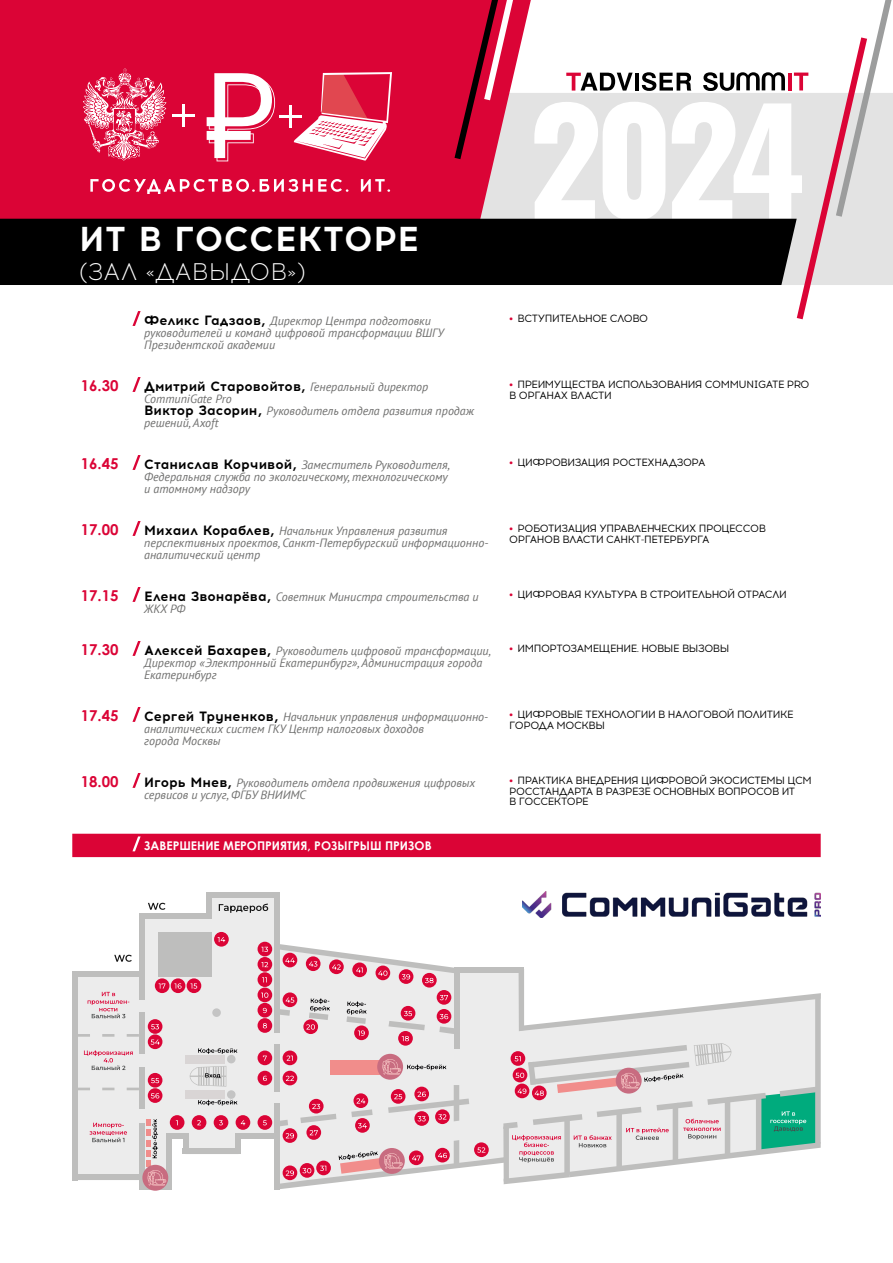
<style>
.page{position:relative;width:893px;height:1263px;background:#fff}
.page>*{position:absolute;margin:0;border:0;box-sizing:border-box;transform-origin:0 0}
.t1{font:700 142.5px "Oswald";color:#fff}
.t2{font:700 34.5px "Acrom";letter-spacing:.01em;color:#fff}
.t3{font:300 24px "Acrom";letter-spacing:.01em;color:#fff}
.t4{font:700 15px "Century Gothic";color:#db0436}
.t5{font:700 13.5px "Acrom";color:#000}
.t6{font:italic 12px/12px "PT Sans";color:#6f6f6e}
.t7{font:700 12px "Century Gothic";color:#fff}
.t8{font:10.5px/10.8px "Acrom";letter-spacing:-.04em;color:#000}
.s1{font-family:"Acrom";font-weight:700;font-style:normal;font-size:13.5px;color:#000}
.s2{color:#db0436}
.s3{font-family:"PT Sans";font-weight:400;font-style:italic;font-size:12px;color:#6f6f6e}
</style>
<div class="page">
<svg style="left:74px;top:897px;width:449px;height:290px;fill:#ececec"></svg>
<div style="left:531px;top:93px;width:261px;height:126px;background:#e3e3e3"></div>
<div style="left:0;top:0;width:531px;height:219px;background:#db0436"></div>
<div style="left:60px;top:52px;width:348px;height:121px;background:#db0436"></div>
<svg style="left:83px;top:69px;width:84px;height:91px"></svg>
<svg style="left:207px;top:73px;width:68px;height:88px"></svg>
<svg style="left:294px;top:72px;width:98px;height:89px"></svg>
<hr style="left:182px;top:104px;width:3px;height:23px;background:#fff">
<hr style="left:172px;top:114px;width:23px;height:3px;background:#fff">
<hr style="left:289px;top:105px;width:3px;height:23px;background:#fff">
<hr style="left:279px;top:115px;width:23px;height:3px;background:#fff">
<svg style="left:90px;top:179px;width:258px;height:15px"></svg>
<svg style="left:361px;top:179px;width:29px;height:13px"></svg>
<svg style="left:792px;top:0;width:101px;height:320px"></svg>
<svg style="left:450px;top:0;width:183px;height:166px"></svg>
<hr style="left:635px;top:73px;width:4px;height:18px;background:#000">
<svg style="left:642px;top:72px;width:49px;height:19px"></svg>
<svg style="left:703px;top:72px;width:82px;height:19px"></svg>
<hr style="left:788px;top:73px;width:4px;height:17px;background:#db0436">
<svg style="left:132px;top:311px;width:9px;height:15px"></svg>
<svg style="left:132px;top:377px;width:9px;height:15px"></svg>
<svg style="left:132px;top:455px;width:9px;height:15px"></svg>
<svg style="left:132px;top:521px;width:9px;height:15px"></svg>
<svg style="left:132px;top:587px;width:9px;height:15px"></svg>
<svg style="left:132px;top:641px;width:9px;height:15px"></svg>
<svg style="left:132px;top:707px;width:9px;height:15px"></svg>
<svg style="left:132px;top:773px;width:9px;height:15px"></svg>
<div style="left:72px;top:834px;width:749px;height:23px;background:#db0436"></div>
<div style="left:0;top:219px;width:797px;height:66px;background:#000"></div>
<img style="left:523px;top:892px;width:298px;height:26px">
<div style="left:72px;top:971px;width:6px;height:209px;background:#bebebd"></div>
<div style="left:139px;top:971px;width:5px;height:28px;background:#bebebd"></div>
<div style="left:139px;top:913px;width:5px;height:63px;background:#bebebd"></div>
<div style="left:206px;top:892px;width:6px;height:21px;background:#bebebd"></div>
<div style="left:274px;top:892px;width:6px;height:140px;background:#bebebd"></div>
<div style="left:139px;top:1013px;width:5px;height:41px;background:#bebebd"></div>
<div style="left:139px;top:1068px;width:5px;height:41px;background:#bebebd"></div>
<div style="left:139px;top:1123px;width:5px;height:66px;background:#bebebd"></div>
<div style="left:183px;top:1134px;width:5px;height:17px;background:#bebebd"></div>
<div style="left:74px;top:971px;width:70px;height:5px;background:#bebebd"></div>
<div style="left:78px;top:1175px;width:66px;height:5px;background:#bebebd"></div>
<div style="left:206px;top:892px;width:74px;height:5px;background:#bebebd"></div>
<div style="left:166px;top:1134px;width:22px;height:5px;background:#bebebd"></div>
<div style="left:139px;top:1184px;width:32px;height:5px;background:#bebebd"></div>
<div style="left:166px;top:1134px;width:5px;height:55px;background:#bebebd"></div>
<div style="left:183px;top:1148px;width:58px;height:6px;background:#bebebd"></div>
<div style="left:158px;top:932px;width:54px;height:44px;background:#bebebd"></div>
<div style="left:139px;top:913px;width:73px;height:5px;background:#bebebd"></div>
<svg style="left:78px;top:1034px;width:61px;height:3px"></svg>
<svg style="left:78px;top:1087px;width:61px;height:3px"></svg>
<svg style="left:88px;top:992px;width:41px;height:26px"></svg>
<svg style="left:84px;top:1050px;width:49px;height:20px"></svg>
<svg style="left:90px;top:1123px;width:37px;height:19px"></svg>
<svg style="left:114px;top:955px;width:18px;height:7px"></svg>
<svg style="left:148px;top:903px;width:17px;height:7px"></svg>
<svg style="left:219px;top:903px;width:49px;height:10px"></svg>
<div style="left:170px;top:1115px;width:14px;height:15px;background:#db0436;border-radius:7px"></div>
<div style="left:187px;top:978px;width:14px;height:15px;background:#db0436;border-radius:7px"></div>
<div style="left:214px;top:932px;width:15px;height:14px;background:#db0436;border-radius:7px"></div>
<div style="left:148px;top:1034px;width:14px;height:15px;background:#db0436;border-radius:7px"></div>
<svg style="left:151px;top:1039px;width:9px;height:6px"></svg>
<div style="left:148px;top:1088px;width:14px;height:15px;background:#db0436;border-radius:7px"></div>
<svg style="left:151px;top:1093px;width:8px;height:5px"></svg>
<div style="left:148px;top:1073px;width:14px;height:14px;background:#db0436;border-radius:7px"></div>
<svg style="left:151px;top:1078px;width:8px;height:5px"></svg>
<div style="left:148px;top:1019px;width:14px;height:15px;background:#db0436;border-radius:7px"></div>
<svg style="left:151px;top:1024px;width:8px;height:5px"></svg>
<div style="left:171px;top:978px;width:14px;height:15px;background:#db0436;border-radius:7px"></div>
<svg style="left:174px;top:983px;width:8px;height:6px"></svg>
<div style="left:155px;top:978px;width:14px;height:15px;background:#db0436;border-radius:7px"></div>
<svg style="left:159px;top:983px;width:6px;height:5px"></svg>
<div style="left:185px;top:1090px;width:40px;height:9px;background:#d9d5d5"></div>
<div style="left:185px;top:1055px;width:40px;height:8px;background:#d9d5d5"></div>
<svg style="left:142px;top:1165px;width:26px;height:26px"></svg>
<svg style="left:146px;top:1119px;width:20px;height:66px"></svg>
<svg style="left:190px;top:937px;width:631px;height:252px"></svg>
<h2 class="t2" style="left:79px;top:214px;width:341px">ИТ В ГОССЕКТОРЕ</h2>
<h3 class="t3" style="left:79px;top:257px;width:228px">(ЗАЛ «ДАВЫДОВ»)</h3>
<h1 class="t1" style="left:529px;top:86px;width:277px">2024</h1>
<p class="t6" style="left:144px;top:314px;width:301px"><span class="s1">Феликс Гадзаов,</span> Директор Центра подготовки руководителей и команд цифровой трансформации ВШГУ<br>Президентской академии</p>
<p class="t8" style="left:509px;top:313px;width:140px"><span class="s2">•</span> ВСТУПИТЕЛЬНОЕ СЛОВО</p>
<p class="t4" style="left:81px;top:374px;width:39px">16.30</p>
<p class="t5" style="left:144px;top:376px;width:286px">Дмитрий Старовойтов, <span class="s3">Генеральный директор</span></p>
<p class="t6" style="left:144px;top:392px;width:332px">CommuniGate Pro<br><span class="s1">Виктор Засорин,</span> Руководитель отдела развития продаж решений, Axoft</p>
<p class="t8" style="left:509px;top:379px;width:302px"><span class="s2">•</span> ПРЕИМУЩЕСТВА ИСПОЛЬЗОВАНИЯ COMMUNIGATE PRO<br>В ОРГАНАХ ВЛАСТИ</p>
<p class="t4" style="left:81px;top:452px;width:39px">16.45</p>
<p class="t6" style="left:144px;top:458px;width:307px"><span class="s1">Станислав Корчивой,</span> Заместитель Руководителя,<br>Федеральная служба по экологическому, технологическому и атомному надзору</p>
<p class="t8" style="left:509px;top:457px;width:198px"><span class="s2">•</span> ЦИФРОВИЗАЦИЯ РОСТЕХНАДЗОРА</p>
<p class="t4" style="left:81px;top:518px;width:39px">17.00</p>
<p class="t6" style="left:144px;top:524px;width:346px"><span class="s1">Михаил Кораблев,</span> Начальник Управления развития перспективных проектов, Санкт-Петербургский информационно&shy;аналитический центр</p>
<p class="t8" style="left:509px;top:523px;width:258px"><span class="s2">•</span> РОБОТИЗАЦИЯ УПРАВЛЕНЧЕСКИХ ПРОЦЕССОВ<br>ОРГАНОВ ВЛАСТИ САНКТ-ПЕТЕРБУРГА</p>
<p class="t4" style="left:81px;top:584px;width:39px">17.15</p>
<p class="t6" style="left:144px;top:590px;width:336px"><span class="s1">Елена Звонарёва,</span> Советник Министра строительства и<br>ЖКХ РФ</p>
<p class="t8" style="left:509px;top:589px;width:279px"><span class="s2">•</span> ЦИФРОВАЯ КУЛЬТУРА В СТРОИТЕЛЬНОЙ ОТРАСЛИ</p>
<p class="t4" style="left:81px;top:638px;width:39px">17.30</p>
<p class="t6" style="left:144px;top:644px;width:348px"><span class="s1">Алексей Бахарев,</span> Руководитель цифровой трансформации,<br>Директор «Электронный Екатеринбург», Администрация города<br>Екатеринбург</p>
<p class="t8" style="left:509px;top:643px;width:222px"><span class="s2">•</span> ИМПОРТОЗАМЕЩЕНИЕ. НОВЫЕ ВЫЗОВЫ</p>
<p class="t4" style="left:81px;top:704px;width:39px">17.45</p>
<p class="t6" style="left:144px;top:710px;width:346px"><span class="s1">Сергей Труненков,</span> Начальник управления информационно&shy;аналитических систем ГКУ Центр налоговых доходов<br>города Москвы</p>
<p class="t8" style="left:509px;top:709px;width:286px"><span class="s2">•</span> ЦИФРОВЫЕ ТЕХНОЛОГИИ В НАЛОГОВОЙ ПОЛИТИКЕ<br>ГОРОДА МОСКВЫ</p>
<p class="t4" style="left:81px;top:770px;width:39px">18.00</p>
<p class="t6" style="left:144px;top:776px;width:333px"><span class="s1">Игорь Мнев,</span> Руководитель отдела продвижения цифровых сервисов и услуг, ФГБУ ВНИИМС</p>
<p class="t8" style="left:509px;top:775px;width:304px"><span class="s2">•</span> ПРАКТИКА ВНЕДРЕНИЯ ЦИФРОВОЙ ЭКОСИСТЕМЫ ЦСМ<br>РОССТАНДАРТА В РАЗРЕЗЕ ОСНОВНЫХ ВОПРОСОВ ИТ<br>В ГОССЕКТОРЕ</p>
<p class="t7" style="left:144px;top:836px;width:289px">ЗАВЕРШЕНИЕ МЕРОПРИЯТИЯ, РОЗЫГРЫШ ПРИЗОВ</p>
</div>
